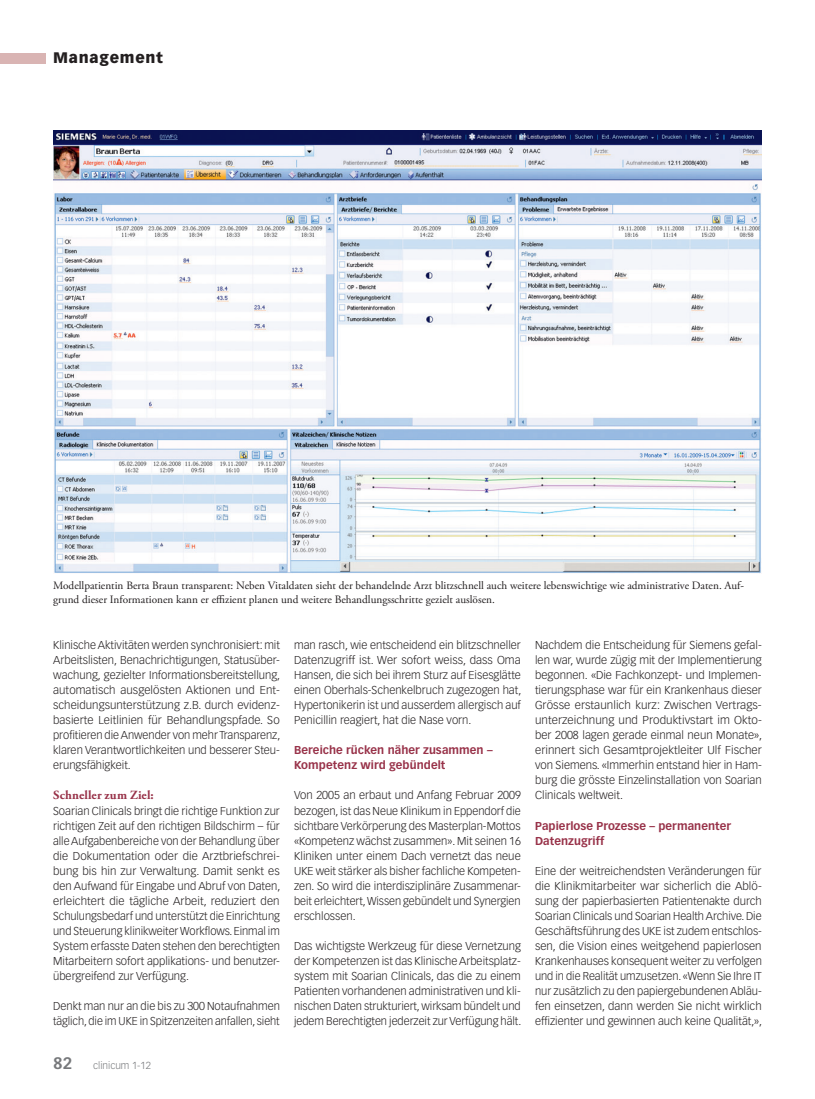
<style>
.page{position:relative;width:815px;height:1099px;background:#fff}
.page>*{position:absolute;margin:0;border:0;box-sizing:border-box;transform-origin:0 0}
.t1{font:900 15px "Vectora LT Std";letter-spacing:.05em;color:#231f20}
.t2{font:700 12.5px "Adobe Garamond Pro";letter-spacing:.01em;color:#983249}
.t3{font:300 11.25px/15px "Vectora LT Std";color:#231f20;text-align:justify}
.t4{font:11.25px/13.5px "Adobe Garamond Pro";color:#231f20}
.t5{font:700 11.25px/15px "Vectora LT Std";letter-spacing:.005em;color:#983249}
.t6{font:300 10px "Vectora LH";color:#76787b}
.s1{font-weight:700;font-size:16.25px}
</style>
<div class="page">
<img style="left:53px;top:130px;width:709px;height:443px">
<div style="left:0;top:53px;width:45px;height:10px;background:#d9b4b3"></div>
<h1 class="t1" style="left:53px;top:49px;width:111px">Management</h1>
<p class="t4" style="left:53px;top:579px;width:692px">Modellpatientin Berta Braun transparent: Neben Vitaldaten sieht der behandelnde Arzt blitzschnell auch weitere lebenswichtige wie administrative Daten. Auf&shy;grund dieser Informationen kann er effizient planen und weitere Behandlungsschritte gezielt auslösen.</p>
<p class="t3" style="left:53px;top:638px;width:229px">Klinische Aktivitäten werden synchronisiert: mit Arbeitslisten, Benachrichtigungen, Statusüber&shy;wachung, gezielter Informationsbereitstellung, automatisch ausgelösten Aktionen und Ent&shy;scheidungsunterstützung z.B. durch evidenz&shy;basierte Leitlinien für Behandlungspfade. So profitieren die Anwender von mehr Transparenz, klaren Verantwortlichkeiten und besserer Steu&shy;erungsfähigkeit.</p>
<p class="t2" style="left:53px;top:788px;width:102px">Schneller zum Ziel:</p>
<p class="t3" style="left:53px;top:803px;width:229px">Soarian Clinicals bringt die richtige Funktion zur richtigen Zeit auf den richtigen Bildschirm – für alle Aufgabenbereiche von der Behandlung über die Dokumentation oder die Arztbriefschrei&shy;bung bis hin zur Verwaltung. Damit senkt es den Aufwand für Eingabe und Abruf von Daten, erleichtert die tägliche Arbeit, reduziert den Schulungsbedarf und unterstützt die Einrichtung und Steuerung klinikweiter Workflows. Einmal im System erfasste Daten stehen den berechtigten Mitarbeitern sofort applikations- und benutzer&shy;übergreifend zur Verfügung.</p>
<p class="t3" style="left:53px;top:998px;width:228px">Denkt man nur an die bis zu 300 Notaufnahmen täglich, die im UKE in Spitzenzeiten anfallen, sieht</p>
<p class="t6" style="left:53px;top:1059px;width:99px"><span class="s1">82</span> clinicum 1-12</p>
<p class="t3" style="left:294px;top:638px;width:229px">man rasch, wie entscheidend ein blitzschneller Datenzugriff ist. Wer sofort weiss, dass Oma Hansen, die sich bei ihrem Sturz auf Eisesglätte einen Oberhals-Schenkelbruch zugezogen hat, Hypertonikerin ist und ausserdem allergisch auf Penicillin reagiert, hat die Nase vorn.</p>
<p class="t5" style="left:294px;top:743px;width:200px">Bereiche rücken näher zusammen –<br>Kompetenz wird gebündelt</p>
<p class="t3" style="left:294px;top:788px;width:228px">Von 2005 an erbaut und Anfang Februar 2009 bezogen, ist das Neue Klinikum in Eppendorf die sichtbare Verkörperung des Masterplan-Mottos «Kompetenz wächst zusammen». Mit seinen 16<br>Kliniken unter einem Dach vernetzt das neue UKE weit stärker als bisher fachliche Kompeten&shy;zen. So wird die interdisziplinäre Zusammenar&shy;beit erleichtert, Wissen gebündelt und Synergien erschlossen.</p>
<p class="t3" style="left:294px;top:938px;width:229px">Das wichtigste Werkzeug für diese Vernetzung der Kompetenzen ist das Klinische Arbeitsplatz&shy;system mit Soarian Clinicals, das die zu einem Patienten vorhandenen administrativen und kli&shy;nischen Daten strukturiert, wirksam bündelt und jedem Berechtigten jederzeit zur Verfügung hält.</p>
<p class="t3" style="left:535px;top:638px;width:229px">Nachdem die Entscheidung für Siemens gefal&shy;len war, wurde zügig mit der Implementierung begonnen. «Die Fachkonzept- und Implemen&shy;tierungsphase war für ein Krankenhaus dieser Grösse erstaunlich kurz: Zwischen Vertrags&shy;unterzeichnung und Produktivstart im Okto&shy;ber 2008 lagen gerade einmal neun Monate», erinnert sich Gesamtprojektleiter Ulf Fischer von Siemens. «Immerhin entstand hier in Ham&shy;burg die grösste Einzelinstallation von Soarian Clinicals weltweit.</p>
<p class="t5" style="left:535px;top:818px;width:198px">Papierlose Prozesse – permanenter<br>Datenzugriff</p>
<p class="t3" style="left:535px;top:863px;width:229px">Eine der weitreichendsten Veränderungen für die Klinikmitarbeiter war sicherlich die Ablö&shy;sung der papierbasierten Patientenakte durch Soarian Clinicals und Soarian Health Archive. Die Geschäftsführung des UKE ist zudem entschlos&shy;sen, die Vision eines weitgehend papierlosen Krankenhauses konsequent weiter zu verfolgen und in die Realität umzusetzen. «Wenn Sie Ihre IT nur zusätzlich zu den papiergebundenen Abläu&shy;fen einsetzen, dann werden Sie nicht wirklich effizienter und gewinnen auch keine Qualität,»,</p>
</div>
